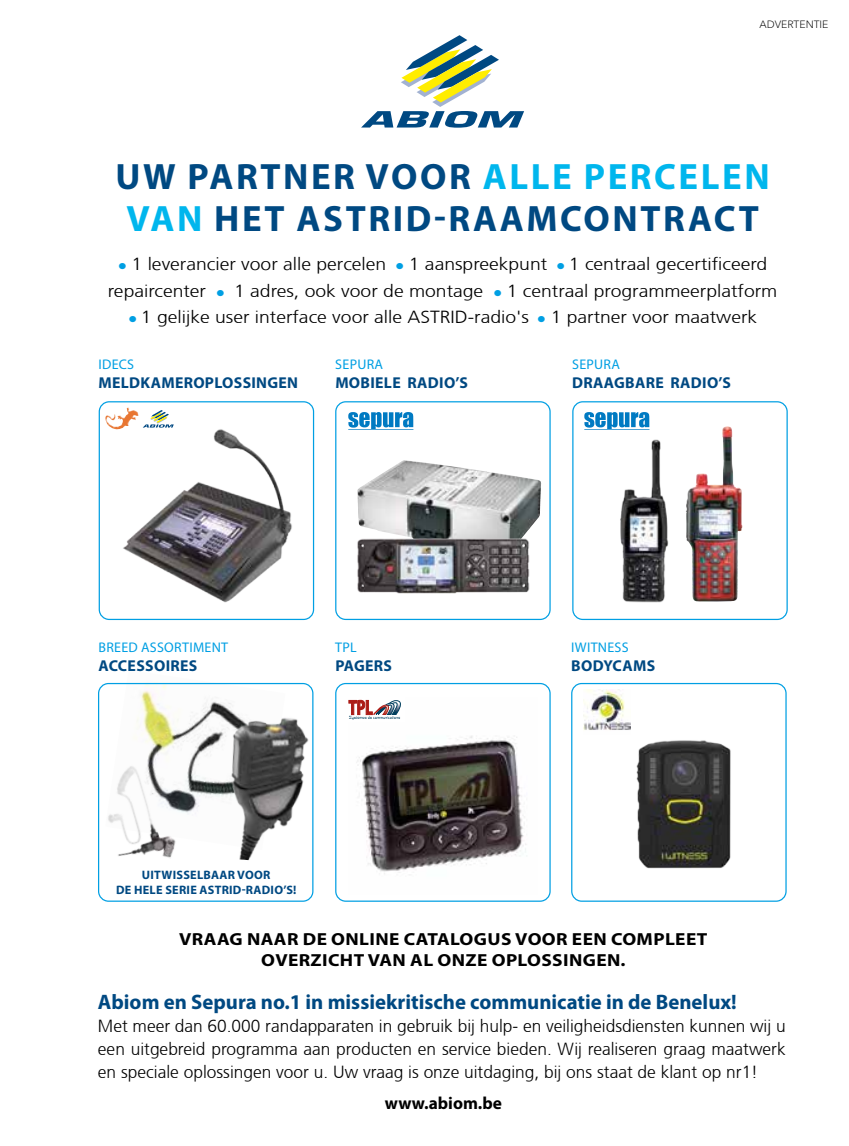
<style>
.page{position:relative;width:849px;height:1146px;background:#fff}
.page>*{position:absolute;margin:0;border:0;box-sizing:border-box;transform-origin:0 0}
.t1{font:700 36.75px/42px "Myriad Pro";letter-spacing:.07em;color:#004982}
.t2{font:700 21px "Myriad Pro";color:#004982}
.t3{font:300 17.5px/22.8px "Frutiger CE";color:#000;text-align:justify}
.t4{font:300 17.5px/26.2px "Frutiger CE";color:#000;text-align:center;scale:1.11 1}
.t5{font:700 17.5px/21px "Myriad Pro";letter-spacing:.02em;color:#000;text-align:center;scale:1.11 1}
.t6{font:700 17.5px "Myriad Pro";color:#000}
.t7{font:700 15.75px "Myriad Pro";letter-spacing:.02em;color:#004982}
.t8{font:14px "Myriad Pro";letter-spacing:.02em;color:#009fe3}
.t9{font:700 12.25px/14.7px "Myriad Pro";letter-spacing:.02em;color:#004982;text-align:center}
.t10{font:300 10.5px "Avenir Next LT Pro";color:#000}
.s1{color:#00b6ed}
.s2{font-family:"Calibri";font-weight:700;font-size:14px;color:#009fe3}
.s3{font-family:"Frutiger LT"}
</style>
<div class="page">
<img style="left:372px;top:460px;width:32px;height:20px">
<img style="left:620px;top:439px;width:49px;height:164px">
<img style="left:686px;top:428px;width:56px;height:174px">
<img style="left:357px;top:537px;width:173px;height:57px">
<svg style="left:361px;top:35px;width:163px;height:93px"></svg>
<img style="left:356px;top:736px;width:170px;height:138px">
<svg style="left:584px;top:412px;width:65px;height:18px"></svg>
<div style="left:99px;top:401px;width:215px;height:219px;border:1px solid #009fe3;border-radius:10px"></div>
<div style="left:572px;top:401px;width:215px;height:219px;border:1px solid #009fe3;border-radius:10px"></div>
<div style="left:335px;top:401px;width:215px;height:219px;border:1px solid #009fe3;border-radius:10px"></div>
<svg style="left:348px;top:412px;width:65px;height:18px"></svg>
<img style="left:123px;top:429px;width:169px;height:174px">
<div style="left:335px;top:683px;width:215px;height:219px;border:1px solid #009fe3;border-radius:10px"></div>
<div style="left:571px;top:683px;width:215px;height:219px;border:1px solid #009fe3;border-radius:10px"></div>
<img style="left:636px;top:740px;width:95px;height:129px">
<img style="left:583px;top:690px;width:47px;height:40px">
<svg style="left:143px;top:410px;width:31px;height:18px"></svg>
<img style="left:105px;top:407px;width:34px;height:24px">
<svg style="left:348px;top:700px;width:53px;height:19px"></svg>
<img style="left:108px;top:682px;width:177px;height:132px">
<img style="left:214px;top:711px;width:100px;height:154px">
<img style="left:108px;top:754px;width:74px;height:104px">
<div style="left:98px;top:683px;width:215px;height:219px;border:1px solid #009fe3;border-radius:10px"></div>
<p class="t10" style="left:759px;top:18px;width:70px">ADVERTENTIE</p>
<h1 class="t1" style="left:115px;top:156px;width:655px">UW PARTNER VOOR <span class="s1">ALLE PERCELEN<br>VAN</span> HET ASTRID-RAAMCONTRACT</h1>
<p class="t4" style="left:108px;top:251px;width:604px"><span class="s2">●</span> <span class="s3">1 leverancier voor alle percelen</span> <span class="s2">●</span> 1 aanspreekpunt <span class="s2">●</span> 1 centraal gecertificeerd repaircenter <span class="s2">●</span> 1 adres, ook voor de montage <span class="s2">●</span> 1 centraal programmeerplatform</p>
<p class="t4" style="left:128px;top:304px;width:568px"><span class="s2">●</span> 1 gelijke user interface voor alle ASTRID-radio's <span class="s2">●</span> 1 partner voor maatwerk</p>
<p class="t8" style="left:98px;top:355px;width:37px">IDECS</p>
<p class="t7" style="left:98px;top:373px;width:201px">MELDKAMEROPLOSSINGEN</p>
<p class="t8" style="left:335px;top:355px;width:49px">SEPURA</p>
<p class="t7" style="left:335px;top:373px;width:134px">MOBIELE RADIO’S</p>
<p class="t8" style="left:98px;top:639px;width:131px">BREED ASSORTIMENT</p>
<p class="t7" style="left:98px;top:657px;width:100px">ACCESSOIRES</p>
<p class="t8" style="left:335px;top:639px;width:23px">TPL</p>
<p class="t7" style="left:335px;top:657px;width:58px">PAGERS</p>
<p class="t8" style="left:572px;top:355px;width:49px">SEPURA</p>
<p class="t7" style="left:572px;top:373px;width:160px">DRAAGBARE RADIO’S</p>
<p class="t8" style="left:571px;top:639px;width:59px">IWITNESS</p>
<p class="t7" style="left:571px;top:657px;width:85px">BODYCAMS</p>
<p class="t9" style="left:116px;top:867px;width:182px">UITWISSELBAAR VOOR<br>DE HELE SERIE ASTRID-RADIO’S!</p>
<p class="t5" style="left:179px;top:929px;width:477px">VRAAG NAAR DE ONLINE CATALOGUS VOOR EEN COMPLEET<br>OVERZICHT VAN AL ONZE OPLOSSINGEN.</p>
<p class="t2" style="left:98px;top:991px;width:640px">Abiom en Sepura no.1 in missiekritische communicatie in de Benelux!</p>
<p class="t3" style="left:98px;top:1014px;width:689px">Met meer dan 60.000 randapparaten in gebruik bij hulp- en veiligheidsdiensten kunnen wij u een uitgebreid programma aan producten en service bieden. Wij realiseren graag maatwerk en speciale oplossingen voor u. Uw vraag is onze uitdaging, bij ons staat de klant op nr1!</p>
<p class="t6" style="left:385px;top:1093px;width:118px">www.abiom.be</p>
</div>
